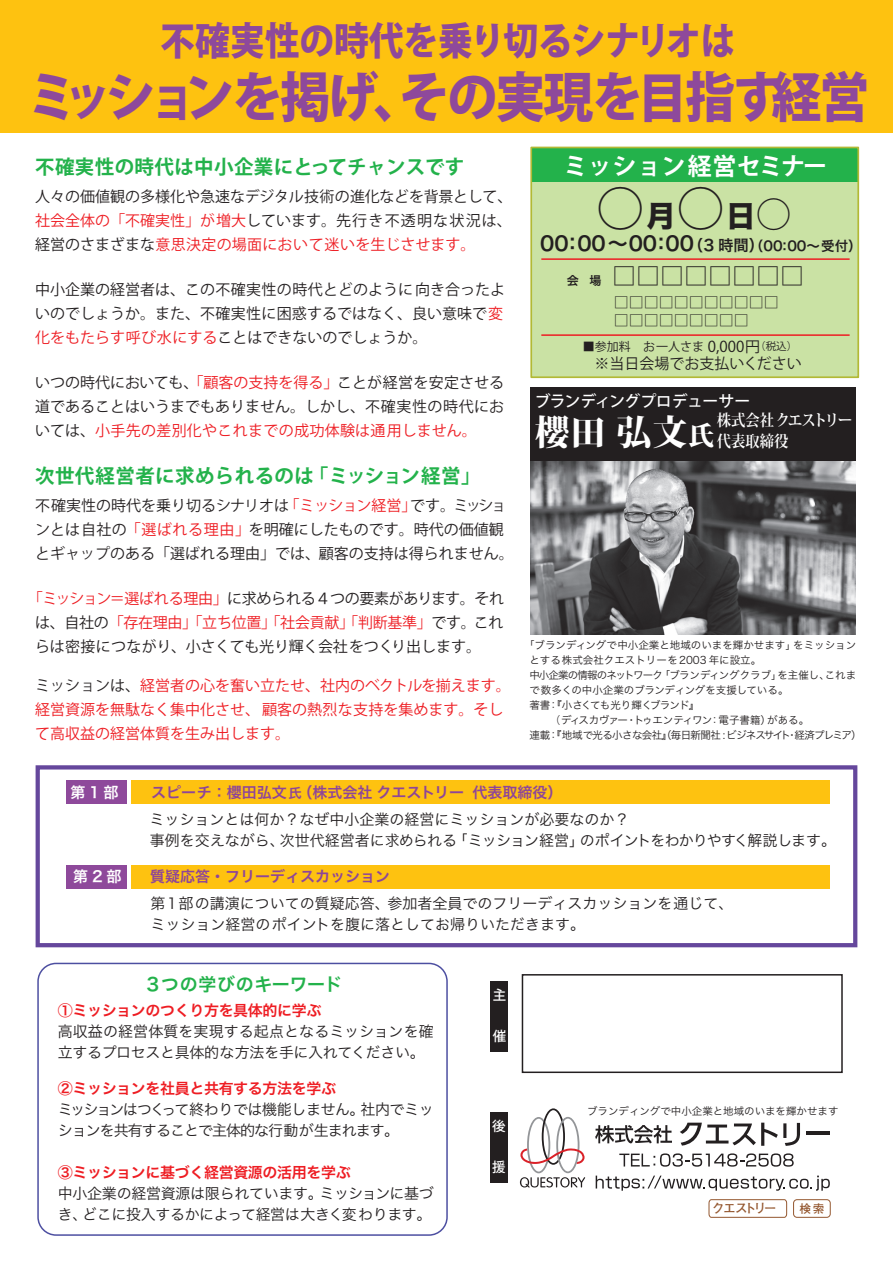
<style>
.page{position:relative;width:893px;height:1263px;background:#fff}
.page>*{position:absolute;margin:0;border:0;box-sizing:border-box;transform-origin:0 0}
.t1{font:800 53.7px "Koz Go Pro";letter-spacing:-.04em;color:#8e499b;scale:.93 1}
.t2{font:49.05px "Hira Kaku Std W8";color:#231f20}
.t3{font:800 38.55px "Koz Go Pro";color:#8e499b;scale:.9 1}
.t4{font:36.45px "Hira Kaku Std W8";color:#231f20}
.t5{font:800 34.65px "Koz Min Pro";color:#fff}
.t6{font:800 26.1px "Koz Min Pro";color:#fff}
.t7{font:700 24px "Koz Go Pro";letter-spacing:.02em;color:#fff}
.t8{font:24px "Koz Go Pro";color:#231f20}
.t9{font:19.95px "Hira Kaku Pro W6";color:#231f20}
.t10{font:700 19.5px "Koz Go Pr 6 N";letter-spacing:.02em;color:#23b24b}
.t11{font:18px "Hira Kaku Pro W6";letter-spacing:.005em;color:#23b24b}
.t12{font:700 15.9px/20.7px "Koz Min Pro";color:#fff;scale:.9 1}
.t13{font:500 15.9px "Koz Go Pro";letter-spacing:-.04em;color:#fff}
.t14{font:15px/24px "Koz Go Pr 6 N";color:#231f20;text-align:justify}
.t15{font:15px/21px "Hira Kaku Pro W3";color:#231f20}
.t16{font:15px/24px "Koz Go Pr 6 N";color:#ee1d23}
.t17{font:15px "Hira Kaku Pro W6";letter-spacing:-.025em;color:#ee1d23}
.t18{font:15px/21px "Hira Kaku Pro W3";letter-spacing:-.025em;color:#231f20}
.t19{font:15px/21px "Hira Kaku Pro W3";letter-spacing:-.065em;color:#231f20}
.t20{font:15px "Hira Kaku Pro W6";color:#8e4599}
.t21{font:15px "Koz Go Pro";color:#231f20}
.t22{font:15px "Hira Kaku Pro W6";letter-spacing:.25em;color:#fff}
.t23{font:500 13.5px "Koz Go Pro";color:#fff}
.t24{font:700 13.05px "Futo Go B101 Pro";letter-spacing:-.19em;color:#94572f}
.t25{font:12px "Koz Go Pr 6 N";color:#231f20}
.t26{font:700 11.7px "Futo Go B101 Pro";color:#94572f}
.t27{font:10.5px/15px "Hira Kaku Pro W3";color:#231f20}
.s1{color:#ee1d23}
.s2{color:#231f20}
.s3{font-size:29.4px}
.s4{font-size:15.45px}
.s5{font-size:13.5px}
.s6{font-family:"Hira Kaku Pro W6";font-size:12px}
.s7{font-size:15px}
.s8{font-size:10.5px}
.s9{font-family:"Koz Go Pro"}
</style>
<div class="page">
<div style="left:530px;top:387px;width:326px;height:74px;background:#231f20"></div>
<div style="left:131px;top:865px;width:698px;height:23px;background:#fec210"></div>
<div style="left:66px;top:865px;width:61px;height:23px;background:#8e499b"></div>
<div style="left:131px;top:780px;width:698px;height:23px;background:#fec210"></div>
<div style="left:66px;top:780px;width:61px;height:23px;background:#8e499b"></div>
<div style="left:0;top:0;width:893px;height:132px;background:#fec210"></div>
<div style="left:36px;top:765px;width:821px;height:182px;border:4px solid #65479c"></div>
<div style="left:531px;top:148px;width:327px;height:41px;background:#23b24b"></div>
<div style="left:531px;top:182px;width:327px;height:195px;background:#cae2a4"></div>
<div style="left:530px;top:147px;width:329px;height:231px;border:2px solid #b2b935"></div>
<div style="left:37px;top:962px;width:411px;height:273px;border:2px solid #4d4fa1;border-radius:18px"></div>
<svg style="left:595px;top:1125px;width:77px;height:18px"></svg>
<svg style="left:680px;top:1122px;width:120px;height:23px"></svg>
<svg style="left:806px;top:1131px;width:24px;height:3px"></svg>
<svg style="left:619px;top:1153px;width:175px;height:13px"></svg>
<svg style="left:520px;top:1108px;width:65px;height:79px"></svg>
<div style="left:793px;top:1198px;width:38px;height:19px;border:1px solid #94572f;border-radius:3px"></div>
<svg style="left:708px;top:1199px;width:79px;height:18px"></svg>
<div style="left:491px;top:981px;width:17px;height:70px;background:#231f20"></div>
<div style="left:490px;top:1111px;width:17px;height:70px;background:#231f20"></div>
<div style="left:522px;top:973px;width:321px;height:99px;border:2px solid #231f20"></div>
<svg style="left:596px;top:1175px;width:234px;height:15px"></svg>
<hr style="left:541px;top:258px;width:309px;height:2px;background:#ee1d23">
<hr style="left:541px;top:334px;width:309px;height:2px;background:#ee1d23">
<img style="left:530px;top:461px;width:326px;height:174px">
<h3 class="t3" style="left:161px;top:16px;width:640px">不確実性の時代を乗り切るシナリオは</h3>
<h1 class="t1" style="left:27px;top:62px;width:908px">ミッションを掲げ、その実現を目指す経営</h1>
<h3 class="t10" style="left:35px;top:156px;width:431px">不確実性の時代は中小企業にとってチャンスです</h3>
<p class="t14" style="left:35px;top:185px;width:479px">人々の価値観の多様化や急速なデジタル技術の進化などを背景として、<span class="s1">社会全体の「不確実性」が増大</span>しています。先行き不透明な状況は、経営のさまざまな<span class="s1">意思決定の場面において迷いを生じさせます。</span></p>
<p class="t14" style="left:35px;top:278px;width:471px;text-align:left">中小企業の経営者は、この不確実性の時代とどのように向き合ったよいのでしょうか。また、不確実性に困惑するではなく、良い意味で<span class="s1">変化をもたらす呼び水にする</span>ことはできないのでしょうか。</p>
<p class="t14" style="left:35px;top:371px;width:470px">いつの時代においても、<span class="s1">「顧客の支持を得る」</span>ことが経営を安定させる道であることはいうまでもありません。しかし、不確実性の時代においては、<span class="s1">小手先の差別化やこれまでの成功体験は通用しません。</span></p>
<h3 class="t10" style="left:35px;top:465px;width:447px">次世代経営者に求められるのは「ミッション経営」</h3>
<p class="t14" style="left:35px;top:494px;width:480px;text-align:left">不確実性の時代を乗り切るシナリオは<span class="s1">「ミッション経営」</span>です。ミッションとは自社の<span class="s1">「選ばれる理由」</span>を明確にしたものです。時代の価値観とギャップのある「選ばれる理由」では、顧客の支持は得られません。</p>
<p class="t14" style="left:35px;top:587px;width:470px;text-indent:-7px"><span class="s1">「ミッション＝選ばれる理由」</span>に求められる４つの要素があります。それは、自社の<span class="s1">「存在理由」「立ち位置」「社会貢献」「判断基準」</span>です。これらは密接につながり、小さくても光り輝く会社をつくり出します。</p>
<p class="t16" style="left:35px;top:674px;width:477px"><span class="s2">ミッションは、</span>経営者の心を奮い立たせ、社内のベクトルを揃えます。経営資源を無駄なく集中化させ、顧客の熱烈な支持を集めます。そして高収益の経営体質を生み出します。</p>
<h3 class="t7" style="left:564px;top:151px;width:265px">ミッション経営セミナー</h3>
<h2 class="t2" style="left:596px;top:181px;width:161px">○<span class="s3">月</span>○<span class="s3">日</span></h2>
<h3 class="t9" style="left:540px;top:225px;width:323px">00：00～00：00 <span class="s4">（3 時間）</span><span class="s5">（00:00～受付）</span></h3>
<h3 class="t8" style="left:567px;top:261px;width:239px"><span class="s6">会 場</span> □□□□□□□□</h3>
<p class="t21" style="left:614px;top:292px;width:166px">□□□□□□□□□□□</p>
<p class="t21" style="left:614px;top:311px;width:136px">□□□□□□□□□</p>
<p class="t25" style="left:583px;top:339px;width:216px">■参加料 お一人さま <span class="s7">0,000円</span><span class="s8">（税込）</span></p>
<p class="t14" style="left:594px;top:352px;width:209px">※当日会場でお支払いください</p>
<h3 class="t4" style="left:756px;top:194px;width:38px">○</h3>
<p class="t13" style="left:535px;top:391px;width:217px">ブランディングプロデューサー</p>
<h3 class="t5" style="left:535px;top:407px;width:154px">櫻田弘文</h3>
<p class="t12" style="left:717px;top:409px;width:152px">株式会社クエストリー代表取締役</p>
<h3 class="t6" style="left:688px;top:415px;width:28px">氏</h3>
<p class="t27" style="left:529px;top:636px;width:334px;text-indent:-5px">「ブランディングで中小企業と地域のいまを輝かせます」をミッションとする株式会社クエストリーを2003 年に設立。<br>中小企業の情報のネットワーク「ブランディングクラブ」を主催し、これまで数多くの中小企業のブランディングを支援している。<br>著書：『小さくても光り輝くブランド』<br><span class="s9">　　（</span>ディスカヴァー・トゥエンティワン：電子書籍）がある。<br>連載：『地域で光る小さな会社』（毎日新聞社 :ビジネスサイト・経済プレミア）</p>
<p class="t22" style="left:70px;top:778px;width:50px">第1部</p>
<p class="t20" style="left:151px;top:778px;width:413px">スピーチ：櫻田弘文<span class="s5">氏</span>（株式会社クエストリー代表取締役）</p>
<p class="t15" style="left:150px;top:807px;width:688px">ミッションとは何か？なぜ中小企業の経営にミッションが必要なのか？<br>事例を交えながら、次世代経営者に求められる「ミッション経営」のポイントをわかりやすく解説します。</p>
<p class="t22" style="left:73px;top:863px;width:50px">第2部</p>
<p class="t20" style="left:150px;top:863px;width:241px">質疑応答・フリーディスカッション</p>
<p class="t15" style="left:150px;top:891px;width:585px">第1部の講演についての質疑応答、参加者全員でのフリーディスカッションを通じて、ミッション経営のポイントを腹に落としてお帰りいただきます。</p>
<p class="t11" style="left:144px;top:968px;width:200px">３つの学びのキーワード</p>
<p class="t17" style="left:58px;top:996px;width:265px">①ミッションのつくり方を具体的に学ぶ</p>
<p class="t15" style="left:58px;top:1019px;width:377px">高収益の経営体質を実現する起点となるミッションを確立するプロセスと具体的な方法を手に入れてください。</p>
<p class="t17" style="left:58px;top:1074px;width:280px">②ミッションを社員と共有する方法を学ぶ</p>
<p class="t19" style="left:58px;top:1097px;width:378px">ミッションはつくって終わりでは機能しません。社内でミッションを共有することで主体的な行動が生まれます。</p>
<p class="t17" style="left:58px;top:1158px;width:294px">③ミッションに基づく経営資源の活用を学ぶ</p>
<p class="t18" style="left:58px;top:1181px;width:378px">中小企業の経営資源は限られています。ミッションに基づき、どこに投入するかによって経営は大きく変わります。</p>
<p class="t23" style="left:493px;top:986px;width:14px">主</p>
<p class="t23" style="left:493px;top:1026px;width:15px">催</p>
<p class="t23" style="left:492px;top:1117px;width:15px">後</p>
<p class="t23" style="left:492px;top:1157px;width:15px">援</p>
<p class="t27" style="left:587px;top:1102px;width:253px">ブランディングで中小企業と地域のいまを輝かせます</p>
<p class="t24" style="left:712px;top:1197px;width:67px">クエストリー</p>
<p class="t26" style="left:800px;top:1198px;width:26px">検索</p>
</div>
